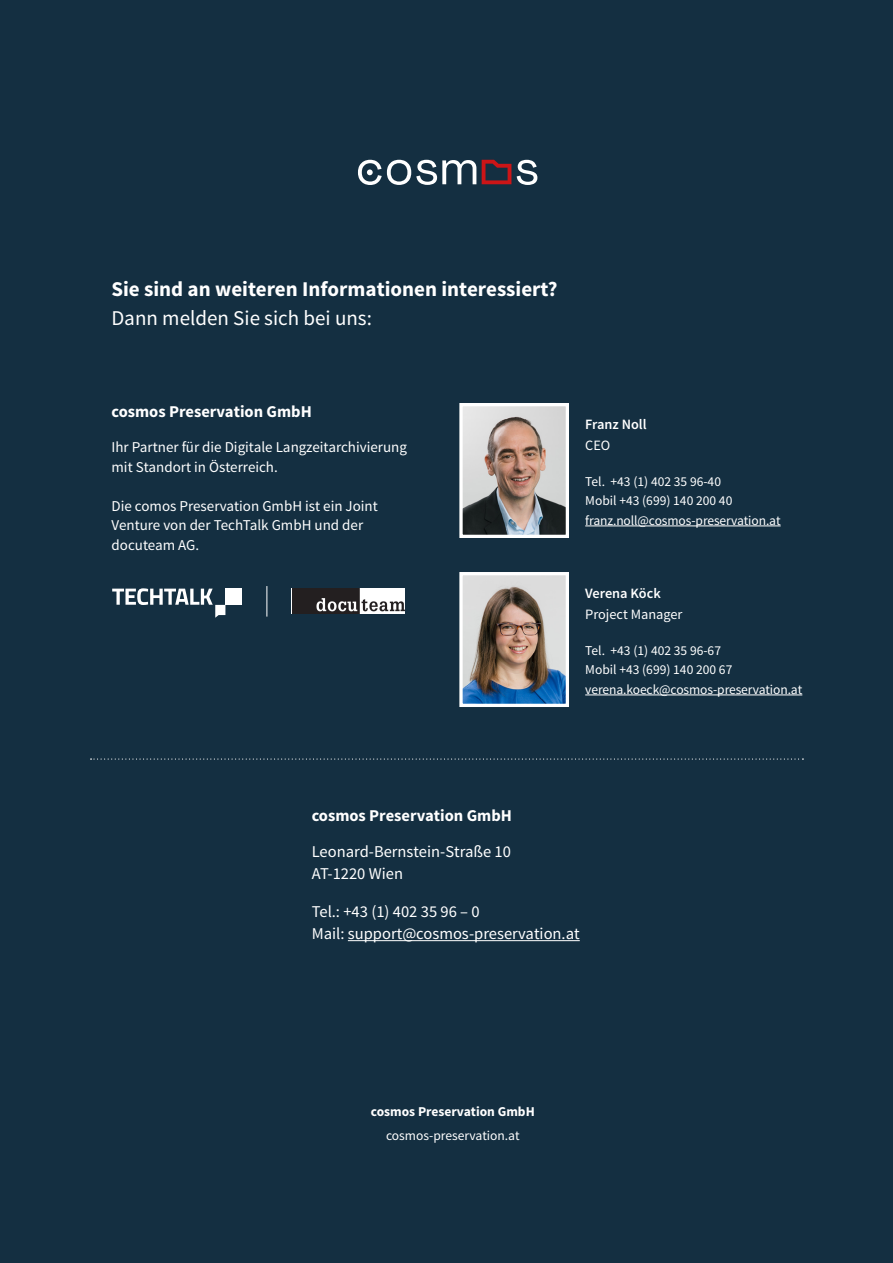
<style>
.page{position:relative;width:893px;height:1263px;background:#142f41}
.page>*{position:absolute;margin:0;border:0;box-sizing:border-box;transform-origin:0 0}
.t1{font:700 21px "Source Sans Pro";color:#fff}
.t2{font:21px "Source Sans Pro";color:#fff}
.t3{font:16.5px/22.5px "Source Sans Pro";color:#fff}
.t4{font:700 16.5px "Source Sans Pro";color:#fff}
.t5{font:15px/19.5px "Source Sans Pro";color:#fff}
.t6{font:600 14.25px "Source Sans Pro";color:#fff}
.t7{font:14.25px "Source Sans Pro";color:#fff}
.t8{font:13.5px/19.5px "Source Sans Pro";color:#fff}
.t9{font:700 13.5px "Source Sans Pro";color:#fff}
</style>
<div class="page">
<svg style="left:91px;top:758px;width:712px;height:2px"></svg>
<hr style="left:585px;top:526px;width:196px;height:1px;background:#fff">
<hr style="left:585px;top:695px;width:217px;height:1px;background:#fff">
<img style="left:463px;top:407px;width:102px;height:127px">
<div style="left:459px;top:403px;width:110px;height:135px;border:3px solid #fff"></div>
<img style="left:463px;top:576px;width:102px;height:127px">
<div style="left:459px;top:572px;width:110px;height:135px;border:3px solid #fff"></div>
<hr style="left:348px;top:940px;width:232px;height:1px;background:#fff">
<svg style="left:112px;top:588px;width:113px;height:30px"></svg>
<div style="left:225px;top:588px;width:17px;height:17px;background:#fff"></div>
<hr style="left:267px;top:586px;width:1px;height:31px;background:#fff">
<svg style="left:292px;top:589px;width:113px;height:25px;background:#797778"></svg>
<svg style="left:482px;top:160px;width:29px;height:24px"></svg>
<svg style="left:517px;top:160px;width:20px;height:25px"></svg>
<svg style="left:358px;top:160px;width:118px;height:25px"></svg>
<h1 class="t1" style="left:111px;top:276px;width:448px">Sie sind an weiteren Informationen interessiert?</h1>
<h1 class="t2" style="left:111px;top:305px;width:262px">Dann melden Sie sich bei uns:</h1>
<p class="t4" style="left:112px;top:400px;width:202px">cosmos Preservation GmbH</p>
<p class="t5" style="left:112px;top:438px;width:297px">Ihr Partner für die Digitale Langzeitarchivierung mit Standort in Österreich.</p>
<p class="t5" style="left:112px;top:496px;width:268px">Die comos Preservation GmbH ist ein Joint<br>Venture von der TechTalk GmbH und der docuteam AG.</p>
<p class="t6" style="left:585px;top:415px;width:63px">Franz Noll</p>
<p class="t7" style="left:585px;top:436px;width:27px">CEO</p>
<p class="t8" style="left:585px;top:472px;width:197px">Tel. +43 (1) 402 35 96-40<br>Mobil +43 (699) 140 200 40 franz.noll@cosmos-preservation.at</p>
<p class="t6" style="left:585px;top:584px;width:77px">Verena Köck</p>
<p class="t7" style="left:585px;top:605px;width:99px">Project Manager</p>
<p class="t8" style="left:585px;top:640px;width:219px">Tel. +43 (1) 402 35 96-67<br>Mobil +43 (699) 140 200 67 verena.koeck@cosmos-preservation.at</p>
<p class="t4" style="left:312px;top:805px;width:202px">cosmos Preservation GmbH</p>
<p class="t3" style="left:312px;top:840px;width:201px">Leonard-Bernstein-Straße 10<br>AT-1220 Wien</p>
<p class="t3" style="left:312px;top:900px;width:270px">Tel.: +43 (1) 402 35 96 – 0<br>Mail: support@cosmos-preservation.at</p>
<p class="t9" style="left:371px;top:1102px;width:165px">cosmos Preservation GmbH</p>
<p class="t8" style="left:386px;top:1125px;width:135px">cosmos-preservation.at</p>
</div>
